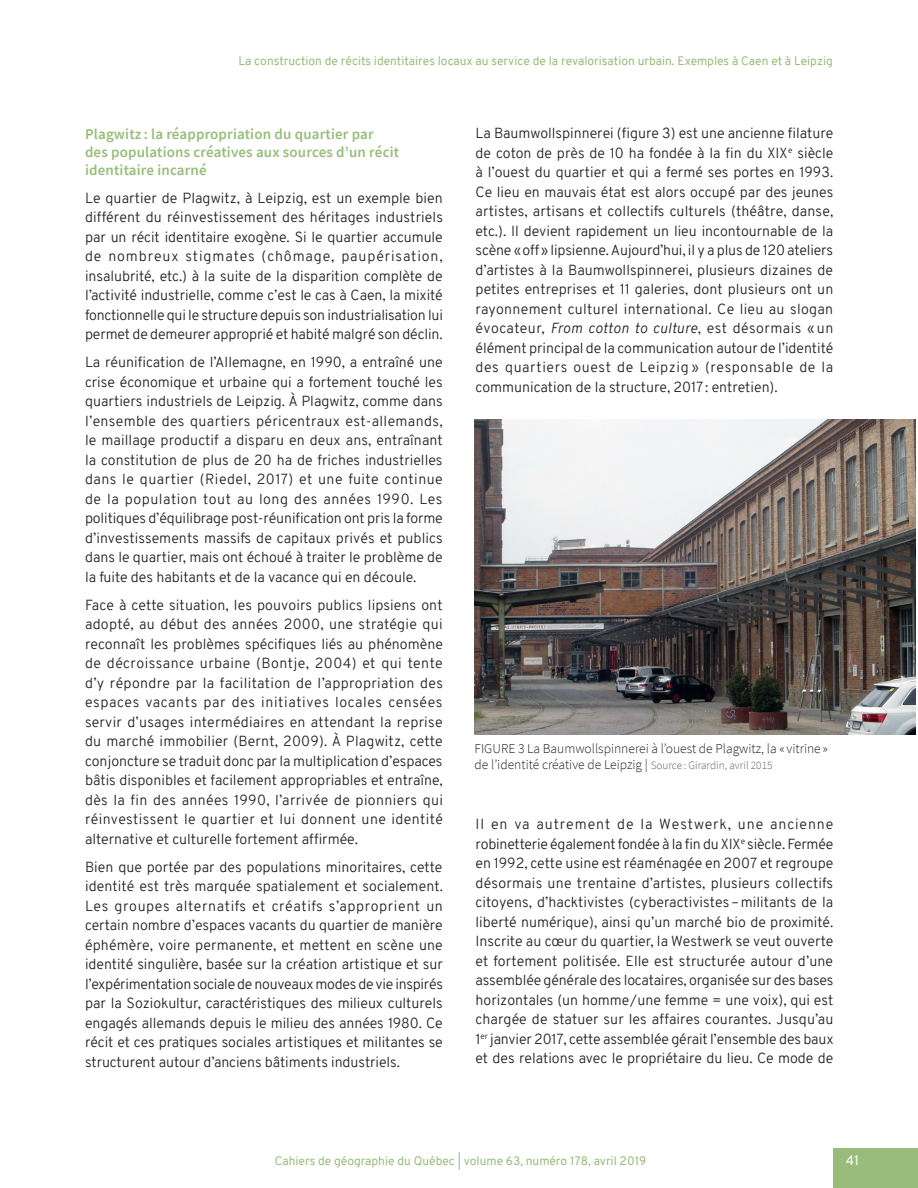
<style>
.page{position:relative;width:918px;height:1188px;background:#fff}
.page>*{position:absolute;margin:0;border:0;box-sizing:border-box;transform-origin:0 0}
.Titre3{font:600 15px/18px "Source Sans Pro";letter-spacing:.01em;color:#98bd7a}
.t1{font:300 14.25px/19.5px "Overpass";color:#231f20;text-align:justify}
.Titre_figure_tableau{font:300 13.5px/16.2px "Source Sans Pro";color:#231f20}
.t2{font:13.5px "Overpass";color:#fff}
.t3{font:12px "Overpass";color:#98bd7a}
.s1{font-style:italic}
.s2{font-size:11.25px;color:#636366}
</style>
<div class="page">
<div style="left:833px;top:1148px;width:85px;height:40px;background:#98bd7a"></div>
<img style="left:475px;top:420px;width:441px;height:314px">
<p class="t3" style="left:238px;top:52px;width:596px">La construction de récits identitaires locaux au service de la revalorisation urbain. Exemples à Caen et à Leipzig</p>
<p class="Titre3" style="left:85px;top:125px;width:316px">Plagwitz : la réappropriation du quartier par des populations créatives aux sources d’un récit identitaire incarné</p>
<p class="t1" style="left:85px;top:188px;width:359px">Le quartier de Plagwitz, à Leipzig, est un exemple bien différent du réinvestissement des héritages industriels par un récit identitaire exogène. Si le quartier accumule de nombreux stigmates (chômage, paupérisation, insalubrité, etc.) à la suite de la disparition complète de l’activité industrielle, comme c’est le cas à Caen, la mixité fonctionnelle qui le structure depuis son industrialisation lui permet de demeurer approprié et habité malgré son déclin.</p>
<p class="t1" style="left:85px;top:353px;width:359px">La réunification de l’Allemagne, en 1990, a entraîné une crise économique et urbaine qui a fortement touché les quartiers industriels de Leipzig. À Plagwitz, comme dans l’ensemble des quartiers péricentraux est-allemands, le maillage productif a disparu en deux ans, entraînant la constitution de plus de 20 ha de friches industrielles dans le quartier (Riedel, 2017) et une fuite continue de la population tout au long des années 1990. Les politiques d’équilibrage post-réunification ont pris la forme d’investissements massifs de capitaux privés et publics dans le quartier, mais ont échoué à traiter le problème de la fuite des habitants et de la vacance qui en découle.</p>
<p class="t1" style="left:85px;top:595px;width:359px">Face à cette situation, les pouvoirs publics lipsiens ont adopté, au début des années 2000, une stratégie qui reconnaît les problèmes spécifiques liés au phénomène de décroissance urbaine (Bontje, 2004) et qui tente d’y répondre par la facilitation de l’appropriation des espaces vacants par des initiatives locales censées servir d’usages intermédiaires en attendant la reprise du marché immobilier (Bernt, 2009). À Plagwitz, cette conjoncture se traduit donc par la multiplication d’espaces bâtis disponibles et facilement appropriables et entraîne, dès la fin des années 1990, l’arrivée de pionniers qui réinvestissent le quartier et lui donnent une identité alternative et culturelle fortement affirmée.</p>
<p class="t1" style="left:85px;top:857px;width:360px">Bien que portée par des populations minoritaires, cette identité est très marquée spatialement et socialement.<br>Les groupes alternatifs et créatifs s’approprient un certain nombre d’espaces vacants du quartier de manière éphémère, voire permanente, et mettent en scène une identité singulière, basée sur la création artistique et sur l’expérimentation sociale de nouveaux modes de vie inspirés par la Soziokultur, caractéristiques des milieux culturels engagés allemands depuis le milieu des années 1980. Ce récit et ces pratiques sociales artistiques et militantes se structurent autour d’anciens bâtiments industriels.</p>
<p class="t1" style="left:476px;top:124px;width:359px">La Baumwollspinnerei (figure 3) est une ancienne filature de coton de près de 10 ha fondée à la fin du XIX<sup>e</sup> siècle à l’ouest du quartier et qui a fermé ses portes en 1993.<br>Ce lieu en mauvais état est alors occupé par des jeunes artistes, artisans et collectifs culturels (théâtre, danse, etc.). Il devient rapidement un lieu incontournable de la scène «off» lipsienne. Aujourd’hui, il y a plus de 120 ateliers d’artistes à la Baumwollspinnerei, plusieurs dizaines de petites entreprises et 11 galeries, dont plusieurs ont un rayonnement culturel international. Ce lieu au slogan évocateur, <span class="s1">From cotton to culture</span>, est désormais « un élément principal de la communication autour de l’identité des quartiers ouest de Leipzig » (responsable de la communication de la structure, 2017: entretien).</p>
<p class="Titre_figure_tableau" style="left:475px;top:740px;width:355px">FIGURE 3 La Baumwollspinnerei à l’ouest de Plagwitz, la « vitrine » de l’identité créative de Leipzig | <span class="s2">Source : Girardin, avril 2015</span></p>
<p class="t1" style="left:476px;top:815px;width:359px">Il en va autrement de la Westwerk, une ancienne robinetterie également fondée à la fin du XIX<sup>e</sup> siècle. Fermée en 1992, cette usine est réaménagée en 2007 et regroupe désormais une trentaine d’artistes, plusieurs collectifs citoyens, d’hacktivistes (cyberactivistes –militants de la liberté numérique), ainsi qu’un marché bio de proximité.<br>Inscrite au cœur du quartier, la Westwerk se veut ouverte et fortement politisée. Elle est structurée autour d’une assemblée générale des locataires, organisée sur des bases horizontales (un homme/une femme = une voix), qui est chargée de statuer sur les affaires courantes. Jusqu’au 1<sup>er</sup> janvier 2017, cette assemblée gérait l’ensemble des baux et des relations avec le propriétaire du lieu. Ce mode de</p>
<p class="t3" style="left:275px;top:1152px;width:373px">Cahiers de géographie du Québec | volume 63, numéro 178, avril 2019</p>
<p class="t2" style="left:846px;top:1151px;width:15px">41</p>
</div>
